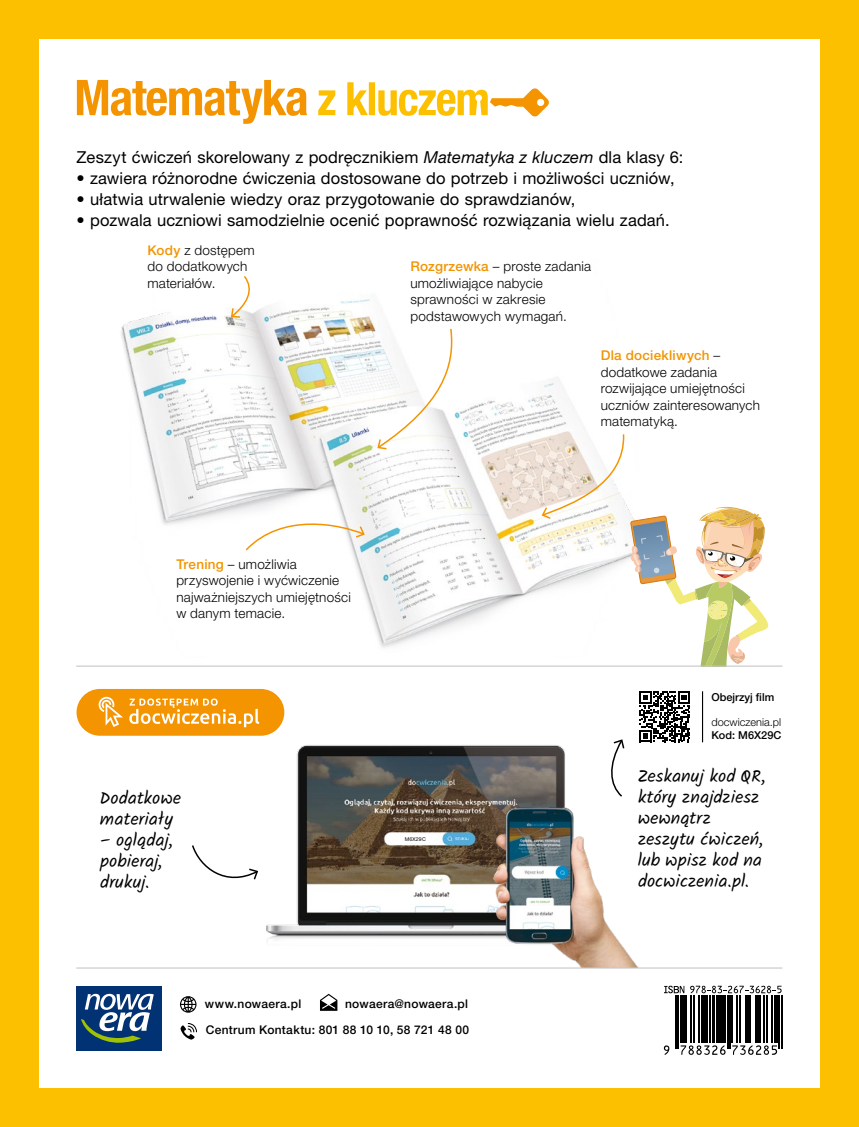
<style>
.page{position:relative;width:859px;height:1127px;background:#fff}
.page>*{position:absolute;margin:0;border:0;box-sizing:border-box;transform-origin:0 0}
.t1{font:18px/21px "Kalam";color:#000}
.t2{font:16.5px "Helvetica Neue LT Pro";letter-spacing:.005em;color:#000}
.t3{font:300 13.5px/16.5px "Helvetica Neue LT Pro";letter-spacing:.015em;color:#000}
.t4{font:500 12px/26.1px "Helvetica Neue LT Pro";letter-spacing:.025em;color:#000;text-align:right}
.t5{font:500 10.95px "Helvetica Neue LT Pro";color:#000}
.t6{font:300 10.95px "Helvetica Neue LT Pro";color:#000}
.t7{font:5.25px "Helvetica Neue LT Pro";letter-spacing:.025em;color:#000}
.s1{font-style:italic}
.s2{font-weight:500;color:#f39400}
</style>
<div class="page">
<img style="left:265px;top:732px;width:300px;height:208px">
<img style="left:423px;top:779px;width:215px;height:188px">
<img style="left:121px;top:296px;width:461px;height:352px">
<svg style="left:230px;top:276px;width:25px;height:43px"></svg>
<svg style="left:244px;top:512px;width:122px;height:40px"></svg>
<svg style="left:376px;top:327px;width:79px;height:123px"></svg>
<div style="left:77px;top:689px;width:207px;height:47px;background:#f39400;border-radius:23px"></div>
<svg style="left:99px;top:697px;width:24px;height:30px"></svg>
<svg style="left:129px;top:698px;width:130px;height:29px"></svg>
<div style="left:0;top:0;width:859px;height:38px;background:#fcc000"></div>
<div style="left:0;top:0;width:38px;height:1127px;background:#fcc000"></div>
<div style="left:0;top:1089px;width:859px;height:38px;background:#fcc000"></div>
<div style="left:821px;top:0;width:38px;height:1127px;background:#fcc000"></div>
<svg style="left:192px;top:845px;width:66px;height:35px"></svg>
<svg style="left:607px;top:739px;width:18px;height:59px"></svg>
<hr style="left:702px;top:691px;width:1px;height:51px;background:#000">
<svg style="left:180px;top:996px;width:16px;height:17px"></svg>
<svg style="left:320px;top:994px;width:17px;height:17px"></svg>
<svg style="left:180px;top:1023px;width:17px;height:16px"></svg>
<div style="left:76px;top:986px;width:85px;height:64px;background:#003274"></div>
<svg style="left:81px;top:994px;width:73px;height:49px"></svg>
<hr style="left:76px;top:967px;width:706px;height:1px;background:#c6c7c8">
<svg style="left:77px;top:80px;width:230px;height:44px"></svg>
<svg style="left:318px;top:82px;width:231px;height:35px"></svg>
<svg style="left:541px;top:433px;width:227px;height:232px"></svg>
<hr style="left:76px;top:665px;width:706px;height:2px;background:#c6c7c8">
<svg style="left:639px;top:691px;width:51px;height:51px"></svg>
<svg style="left:664px;top:986px;width:20px;height:31px"></svg>
<hr style="left:680px;top:995px;width:3px;height:22px;background:#000">
<hr style="left:684px;top:995px;width:3px;height:22px;background:#000">
<svg style="left:690px;top:985px;width:92px;height:32px"></svg>
<hr style="left:676px;top:1010px;width:1px;height:39px;background:#000">
<hr style="left:678px;top:1010px;width:1px;height:39px;background:#000">
<hr style="left:680px;top:1010px;width:3px;height:33px;background:#000">
<hr style="left:684px;top:1010px;width:3px;height:33px;background:#000">
<hr style="left:690px;top:1010px;width:1px;height:33px;background:#000">
<hr style="left:694px;top:1010px;width:1px;height:33px;background:#000">
<hr style="left:698px;top:1010px;width:1px;height:33px;background:#000">
<hr style="left:701px;top:1010px;width:1px;height:33px;background:#000">
<hr style="left:704px;top:1010px;width:4px;height:33px;background:#000">
<hr style="left:709px;top:1010px;width:1px;height:33px;background:#000">
<hr style="left:712px;top:1010px;width:3px;height:33px;background:#000">
<hr style="left:716px;top:1010px;width:2px;height:33px;background:#000">
<hr style="left:719px;top:1010px;width:1px;height:33px;background:#000">
<hr style="left:722px;top:1010px;width:4px;height:33px;background:#000">
<hr style="left:727px;top:1010px;width:1px;height:39px;background:#000">
<hr style="left:729px;top:1010px;width:2px;height:39px;background:#000">
<hr style="left:732px;top:1010px;width:1px;height:33px;background:#000">
<hr style="left:736px;top:1010px;width:1px;height:33px;background:#000">
<hr style="left:740px;top:1010px;width:1px;height:33px;background:#000">
<hr style="left:745px;top:1010px;width:1px;height:33px;background:#000">
<hr style="left:747px;top:1010px;width:2px;height:33px;background:#000">
<hr style="left:750px;top:1010px;width:1px;height:33px;background:#000">
<hr style="left:755px;top:1010px;width:3px;height:33px;background:#000">
<hr style="left:759px;top:1010px;width:2px;height:33px;background:#000">
<hr style="left:763px;top:1010px;width:1px;height:33px;background:#000">
<hr style="left:766px;top:1010px;width:2px;height:33px;background:#000">
<hr style="left:771px;top:1010px;width:1px;height:33px;background:#000">
<hr style="left:774px;top:1010px;width:4px;height:33px;background:#000">
<hr style="left:779px;top:1010px;width:1px;height:39px;background:#000">
<hr style="left:781px;top:1010px;width:1px;height:39px;background:#000">
<svg style="left:664px;top:1045px;width:5px;height:10px"></svg>
<svg style="left:681px;top:1045px;width:44px;height:10px"></svg>
<svg style="left:732px;top:1045px;width:45px;height:10px"></svg>
<div style="left:399px;top:835px;width:32px;height:7px;background:#fff"></div>
<p class="t2" style="left:77px;top:147px;width:608px">Zeszyt ćwiczeń skorelowany z podręcznikiem <span class="s1">Matematyka z kluczem</span> dla klasy 6:</p>
<p class="t2" style="left:77px;top:168px;width:600px">• zawiera różnorodne ćwiczenia dostosowane do potrzeb i możliwości uczniów,</p>
<p class="t2" style="left:77px;top:189px;width:500px">• ułatwia utrwalenie wiedzy oraz przygotowanie do sprawdzianów,</p>
<p class="t2" style="left:77px;top:210px;width:595px">• pozwala uczniowi samodzielnie ocenić poprawność rozwiązania wielu zadań.</p>
<p class="t3" style="left:147px;top:241px;width:109px"><span class="s2">Kody</span> z dostępem do dodatkowych materiałów.</p>
<p class="t3" style="left:410px;top:258px;width:182px"><span class="s2">Rozgrzewka</span> – proste zadania umożliwiające nabycie sprawności w zakresie podstawowych wymagań.</p>
<p class="t3" style="left:601px;top:347px;width:161px"><span class="s2">Dla dociekliwych</span> – dodatkowe zadania rozwijające umiejętności uczniów zainteresowanych matematyką.</p>
<p class="t3" style="left:176px;top:555px;width:176px"><span class="s2">Trening</span> – umożliwia przyswojenie i wyćwiczenie najważniejszych umiejętności w danym temacie.</p>
<h1 class="t1" style="left:100px;top:788px;width:83px">Dodatkowe materiały</h1>
<h1 class="t1" style="left:100px;top:830px;width:74px">– oglądaj, pobieraj, drukuj.</h1>
<p class="t7" style="left:405px;top:836px;width:22px">M6X29C</p>
<p class="t4" style="left:206px;top:990px;width:265px">nowaera@nowaera.pl<br>Centrum Kontaktu: 801 88 10 10, 58 721 48 00</p>
<p class="t4" style="left:205px;top:990px;width:98px">www.nowaera.pl</p>
<p class="t5" style="left:711px;top:691px;width:64px">Obejrzyj film</p>
<p class="t6" style="left:711px;top:716px;width:71px">docwiczenia.pl</p>
<p class="t5" style="left:711px;top:728px;width:71px">Kod: M6X29C</p>
<h1 class="t1" style="left:638px;top:767px;width:129px">Zeskanuj kod QR, który znajdziesz wewnątrz zeszytu ćwiczeń, lub wpisz kod na docwiczenia.pl.</h1>
</div>
